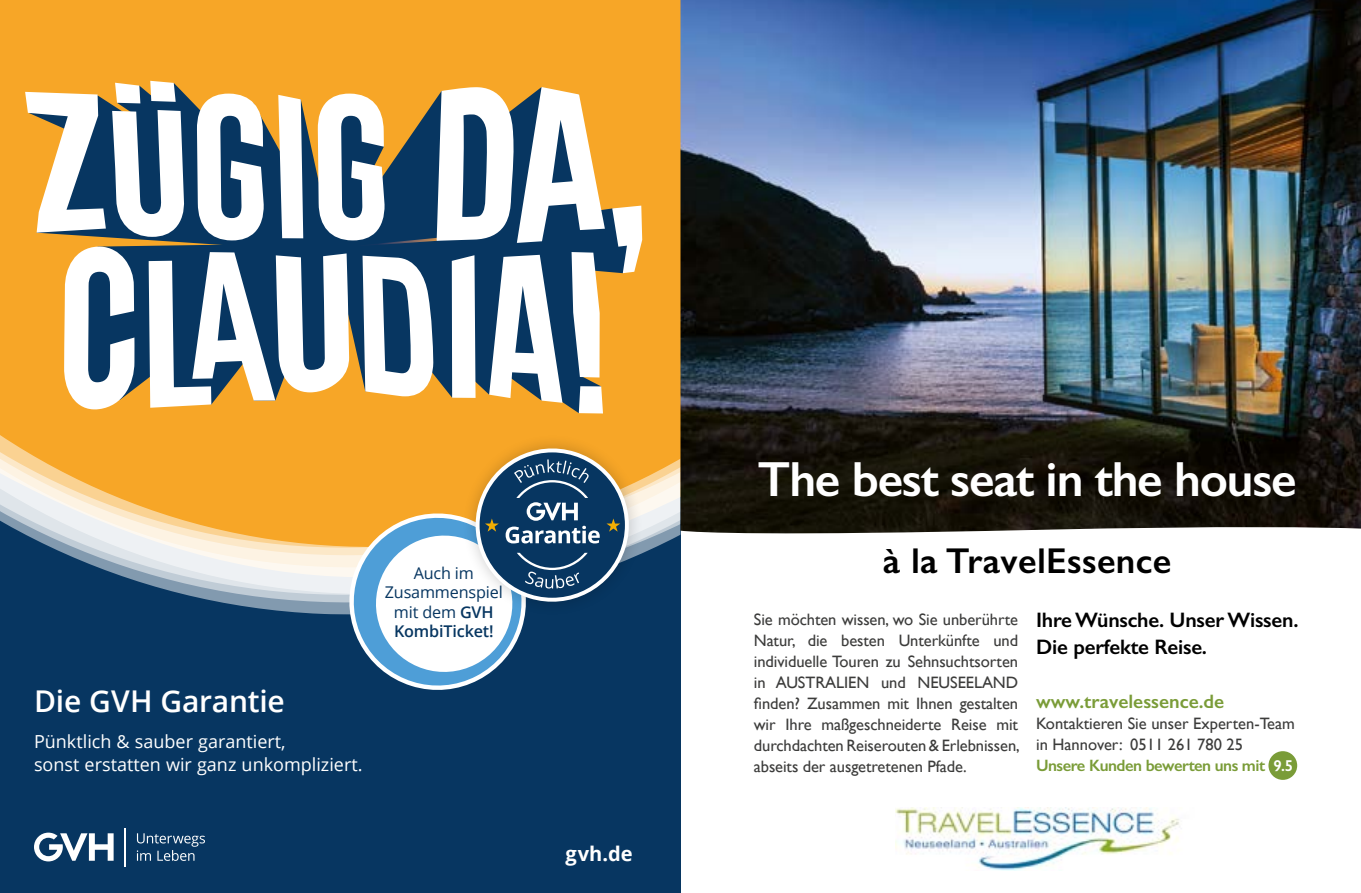
<style>
.page{position:relative;width:1361px;height:893px;background:#fff}
.page>*{position:absolute;margin:0;border:0;box-sizing:border-box;transform-origin:0 0}
.t1{font:600 49.5px "Gill Sans";letter-spacing:-.025em;color:#fff}
.t2{font:600 36px "Gill Sans";letter-spacing:.01em;color:#000}
.t3{font:600 30px "Open Sans";letter-spacing:-.005em;color:#fff}
.t4{font:600 21px/27px "Gill Sans";letter-spacing:-.01em;color:#000}
.t5{font:700 20.1px "Open Sans";color:#fff}
.t6{font:600 19.5px "Gill Sans";color:#7a9c38}
.t7{font:18px/22.5px "Open Sans";color:#fff}
.t8{font:16.5px/21px "Gill Sans";letter-spacing:-.005em;color:#3c3c3b;text-align:justify}
.t9{font:600 16.5px "Gill Sans";letter-spacing:-.03em;color:#7a9c38}
.t10{font:16.2px/19.4px "Open Sans";letter-spacing:-.01em;color:#073661;text-align:center}
.t11{font:600 15.75px "Gill Sans";color:#fff}
.s1{font-weight:600}
</style>
<div class="page">
<div style="left:0;top:0;width:680px;height:650px;background:#f7a627"></div>
<div style="left:0;top:617px;width:680px;height:276px;background:#073661"></div>
<svg style="left:0;top:597px;width:680px;height:20px;background:#234d73"></svg>
<svg style="left:0;top:413px;width:680px;height:184px"></svg>
<div style="left:461px;top:434px;width:182px;height:182px;background:#000;opacity:.2"></div>
<svg style="left:339px;top:439px;width:299px;height:261px"></svg>
<svg style="left:605px;top:208px;width:7px;height:65px"></svg>
<svg style="left:612px;top:206px;width:30px;height:67px;background:#c4c8c7"></svg>
<svg style="left:25px;top:81px;width:580px;height:332px"></svg>
<div style="left:24px;top:822px;width:192px;height:50px;background:#073661"></div>
<svg style="left:34px;top:833px;width:80px;height:28px"></svg>
<svg style="left:137px;top:833px;width:68px;height:28px"></svg>
<hr style="left:125px;top:828px;width:1px;height:38px;background:#fff">
<img style="left:680px;top:0;width:681px;height:535px">
<div style="left:1268px;top:751px;width:29px;height:29px;background:#7a9c38;border-radius:50%"></div>
<img style="left:895px;top:808px;width:285px;height:62px">
<h3 class="t3" style="left:34px;top:681px;width:252px">Die GVH Garantie</h3>
<p class="t7" style="left:34px;top:730px;width:330px">Pünktlich &amp; sauber garantiert,<br>sonst erstatten wir ganz unkompliziert.</p>
<p class="t10" style="left:385px;top:563px;width:119px">Auch im<br>Zusammenspiel mit dem <span class="s1">GVH<br>KombiTicket!</span></p>
<p class="t5" style="left:565px;top:840px;width:69px">gvh.de</p>
<h1 class="t1" style="left:757px;top:450px;width:540px">The best seat in the house</h1>
<h2 class="t2" style="left:883px;top:539px;width:290px">à la TravelEssence</h2>
<p class="t8" style="left:754px;top:609px;width:267px">Sie möchten wissen, wo Sie unberührte Natur, die besten Unterkünfte und individuelle Touren zu Sehnsuchtsorten in AUSTRALIEN und NEUSEELAND finden? Zusammen mit Ihnen gestalten wir Ihre maßgeschneiderte Reise mit durchdachten Reiserouten &amp; Erlebnissen, abseits der ausgetretenen Pfade.</p>
<p class="t4" style="left:1036px;top:606px;width:264px">Ihre Wünsche. Unser Wissen.<br>Die perfekte Reise.</p>
<p class="t6" style="left:1036px;top:690px;width:190px">www.travelessence.de</p>
<p class="t8" style="left:1036px;top:713px;width:260px">Kontaktieren Sie unser Experten-Team in Hannover: 0511 261 780 25</p>
<p class="t9" style="left:1036px;top:756px;width:230px">Unsere Kunden bewerten uns mit</p>
<p class="t11" style="left:1273px;top:756px;width:21px">9.5</p>
</div>
